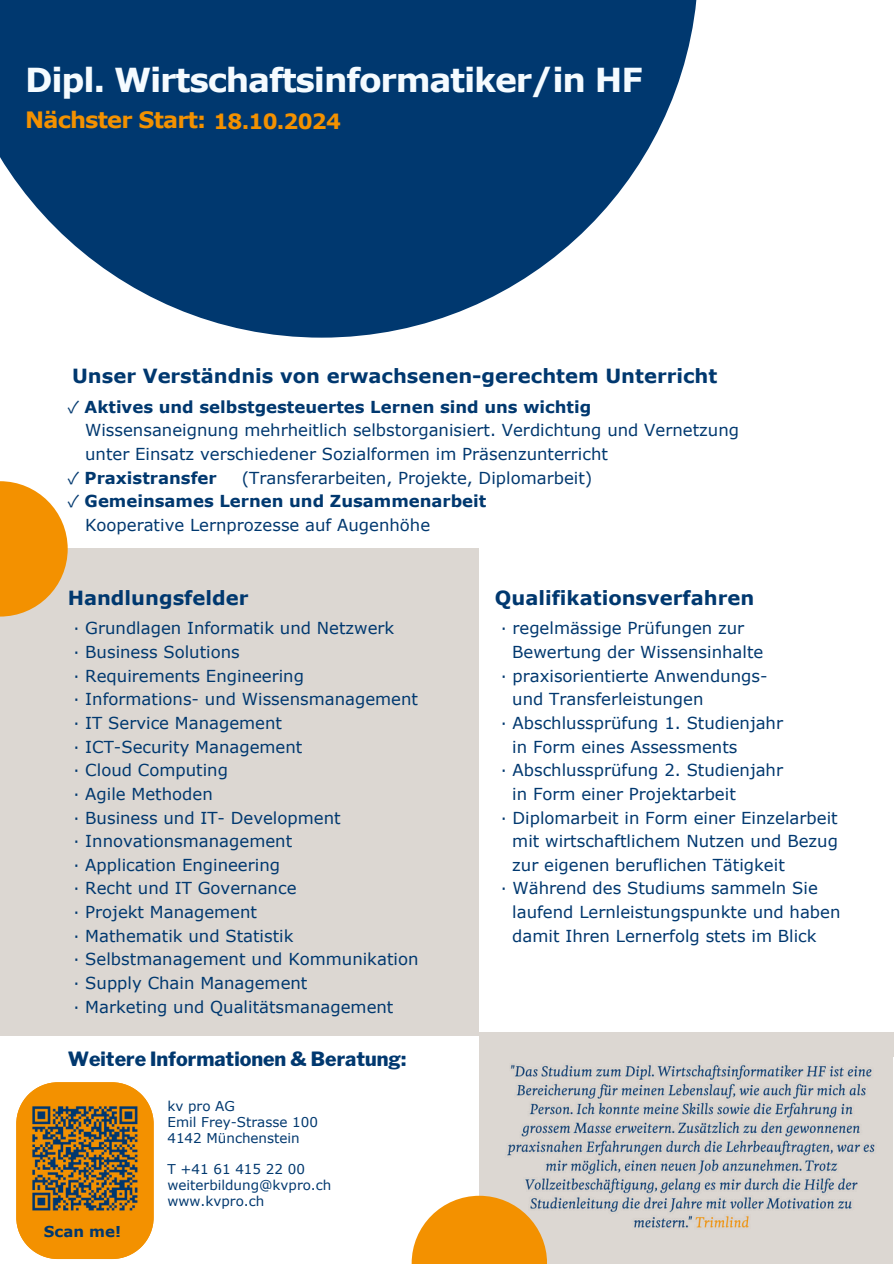
<style>
.page{position:relative;width:894px;height:1264px;background:#fff}
.page>*{position:absolute;margin:0;border:0;box-sizing:border-box;transform-origin:0 0}
.t1{font:700 33px "Verdana";letter-spacing:-.035em;color:#f5fbff}
.t2{font:700 22.5px "Verdana";letter-spacing:-.035em;color:#f39100}
.t3{font:700 19.5px "Verdana";color:#00386f}
.t4{font:800 19.5px "Libre Franklin";color:#00386f}
.t5{font:16.5px/23.7px "Verdana";color:#00386f}
.t6{font:700 16.5px "Verdana";color:#00386f}
.t7{font:700 15px "Verdana";color:#00386f}
.t8{font:13.5px "Verdana";color:#00386f}
.s1{font-size:21px}
.s2{font-family:"Noto Sans CJ Ksc"}
.s3{font-weight:700}
.s4{font-family:"Noto Sans CJ Ksc";font-weight:400}
</style>
<div class="page">
<svg style="left:0;top:0;width:697px;height:337px;fill:#00386f"></svg>
<div style="left:479px;top:1032px;width:413px;height:231px;background:#dcd7d2"></div>
<div style="left:0;top:549px;width:479px;height:486px;background:#dcd7d2"></div>
<svg style="left:0;top:481px;width:68px;height:135px;fill:#f39100"></svg>
<img style="left:507px;top:1064px;width:368px;height:164px">
<svg style="left:411px;top:1195px;width:136px;height:68px;fill:#f39100"></svg>
<svg style="left:16px;top:1082px;width:138px;height:176px;background:#f49d1d"></svg>
<img style="left:31px;top:1104px;width:108px;height:108px">
<p class="t1" style="left:25px;top:59px;width:619px">Dipl. Wirtschaftsinformatiker/in HF</p>
<p class="t2" style="left:25px;top:105px;width:317px">Nächster Start: <span class="s1">18.10.2024</span></p>
<p class="t3" style="left:72px;top:363px;width:646px">Unser Verständnis von erwachsenen-gerechtem Unterricht</p>
<h3 class="t5" style="left:85px;top:394px;width:655px;text-indent:-17px"><span class="s2">✓</span> <span class="s3">Aktives und selbstgesteuertes Lernen sind uns wichtig<br></span>Wissensaneignung mehrheitlich selbstorganisiert. Verdichtung und Vernetzung unter Einsatz verschiedener Sozialformen im Präsenzunterricht</h3>
<h3 class="t6" style="left:68px;top:467px;width:150px"><span class="s4">✓</span> Praxistransfer</h3>
<h3 class="t5" style="left:85px;top:489px;width:402px;text-indent:-17px"><span class="s2">✓</span> <span class="s3">Gemeinsames Lernen und Zusammenarbeit<br></span>Kooperative Lernprozesse auf Augenhöhe</h3>
<h4 class="t5" style="left:242px;top:465px;width:352px">(Transferarbeiten, Projekte, Diplomarbeit)</h4>
<h3 class="t3" style="left:68px;top:585px;width:182px">Handlungsfelder</h3>
<h2 class="t5" style="left:73px;top:616px;width:346px">· Grundlagen Informatik und Netzwerk<br>· Business Solutions<br>· Requirements Engineering<br>· Informations- und Wissensmanagement · IT Service Management<br>· ICT-Security Management<br>· Cloud Computing<br>· Agile Methoden<br>· Business und IT- Development<br>· Innovationsmanagement<br>· Application Engineering<br>· Recht und IT Governance<br>· Projekt Management<br>· Mathematik und Statistik<br>· Selbstmanagement und Kommunikation · Supply Chain Management<br>· Marketing und Qualitätsmanagement</h2>
<h5 class="t4" style="left:68px;top:1047px;width:340px">Weitere Informationen &amp; Beratung:</h5>
<h5 class="t8" style="left:167px;top:1097px;width:69px">kv pro AG</h5>
<h3 class="t8" style="left:167px;top:1113px;width:152px">Emil Frey-Strasse 100</h3>
<h3 class="t8" style="left:167px;top:1128px;width:134px">4142 Münchenstein</h3>
<h5 class="t8" style="left:167px;top:1160px;width:139px">T +41 61 415 22 00</h5>
<h5 class="t8" style="left:167px;top:1176px;width:165px">weiterbildung@kvpro.ch</h5>
<p class="t8" style="left:167px;top:1191px;width:98px">www.kvpro.ch</p>
<p class="t7" style="left:44px;top:1221px;width:79px">Scan me!</p>
<p class="t3" style="left:494px;top:585px;width:261px">Qualifikationsverfahren</p>
<p class="t5" style="left:500px;top:616px;width:245px">· regelmässige Prüfungen zur</p>
<p class="t5" style="left:512px;top:639px;width:252px">Bewertung der Wissensinhalte</p>
<p class="t5" style="left:500px;top:663px;width:268px">· praxisorientierte Anwendungs-</p>
<p class="t5" style="left:512px;top:687px;width:193px">und Transferleistungen</p>
<p class="t5" style="left:500px;top:710px;width:284px">· Abschlussprüfung 1. Studienjahr</p>
<p class="t5" style="left:512px;top:734px;width:226px">in Form eines Assessments</p>
<p class="t5" style="left:500px;top:757px;width:284px">· Abschlussprüfung 2. Studienjahr</p>
<p class="t5" style="left:512px;top:781px;width:225px">in Form einer Projektarbeit</p>
<p class="t5" style="left:500px;top:805px;width:338px">· Diplomarbeit in Form einer Einzelarbeit</p>
<p class="t5" style="left:512px;top:828px;width:327px">mit wirtschaftlichem Nutzen und Bezug</p>
<p class="t5" style="left:512px;top:852px;width:274px">zur eigenen beruflichen Tätigkeit</p>
<p class="t5" style="left:500px;top:876px;width:318px">· Während des Studiums sammeln Sie</p>
<p class="t5" style="left:512px;top:899px;width:329px">laufend Lernleistungspunkte und haben</p>
<p class="t5" style="left:512px;top:923px;width:306px">damit Ihren Lernerfolg stets im Blick</p>
</div>
